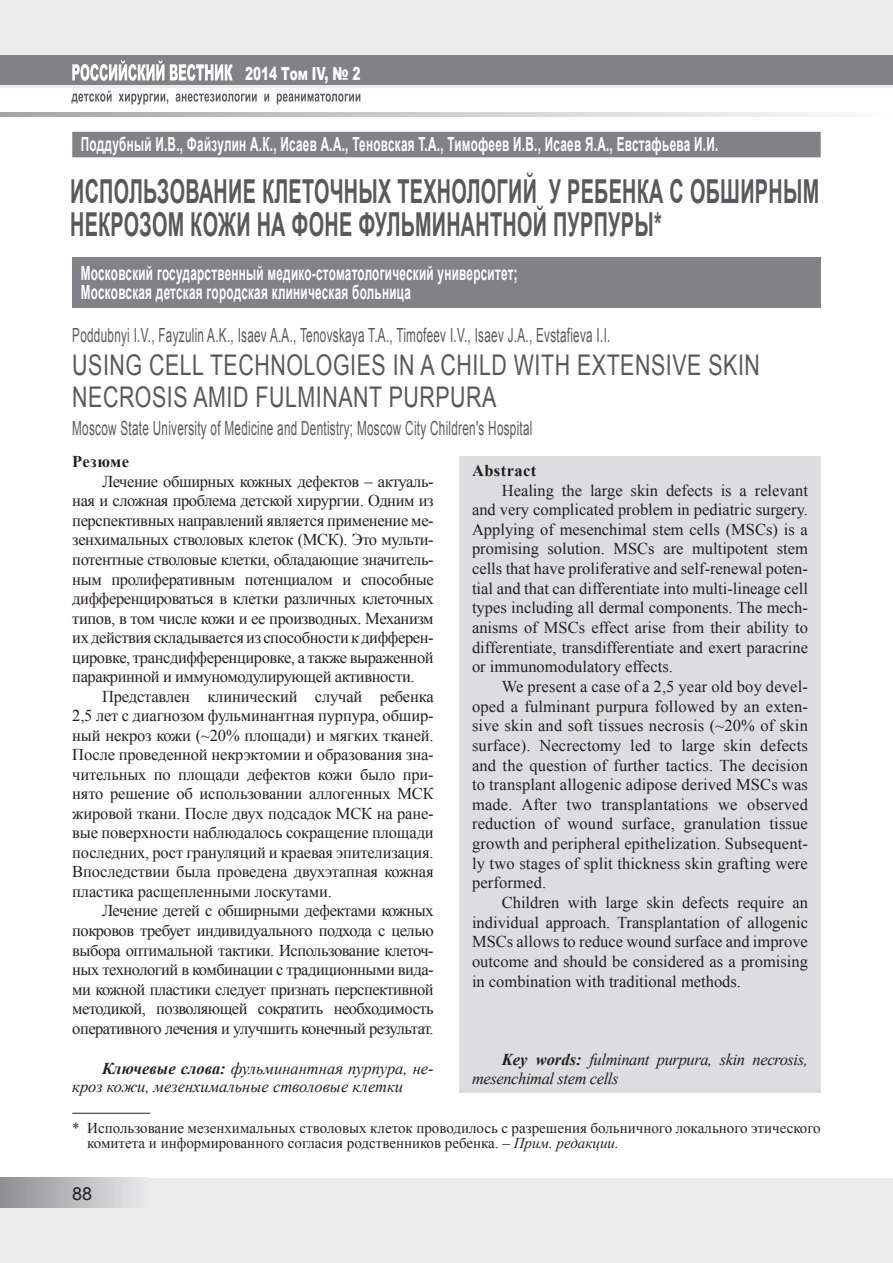
<style>
.page{position:relative;width:893px;height:1263px;background:#fff}
.page>*{position:absolute;margin:0;border:0;box-sizing:border-box;transform-origin:0 0}
.t1{font:700 33px/33px "Arial";letter-spacing:.015em;color:#58595b;scale:.6 1}
.t2{font:28.5px/32.2px "Arial";letter-spacing:.025em;color:#58595b;scale:.75 1}
.t3{font:700 19.5px/19.5px "Arial";letter-spacing:.025em;color:#fff;scale:.6 1}
.t4{font:19.5px "Arial";letter-spacing:.025em;color:#58595b;scale:.6 1}
.t5{font:900 18px "Arial";letter-spacing:-.005em;color:#fff;scale:.67 1}
.t6{font:18px "Arial";color:#231f20}
.t7{font:16.5px/19.5px "Times New Roman";color:#231f20;text-align:justify}
.t8{font:italic 16.5px/18.8px "Times New Roman";color:#231f20}
.t9{font:italic 16.5px/18.9px "Times New Roman";letter-spacing:-.02em;color:#231f20}
.t10{font:700 16.5px "Times New Roman";letter-spacing:.025em;color:#231f20}
.t11{font:15px/15px "Times New Roman";color:#231f20}
.s1{font-weight:700}
.s2{font-style:italic}
</style>
<div class="page">
<div style="left:0;top:0;width:893px;height:87px;background:#ebecec"></div>
<div style="left:0;top:1178px;width:893px;height:85px;background:#ebecec"></div>
<div style="left:0;top:55px;width:893px;height:30px;background:#808285"></div>
<div style="left:0;top:1178px;width:149px;height:30px;background:linear-gradient(to right,#8b8d90,#e9eaeb)"></div>
<svg style="left:0;top:113px;width:829px;height:4px;background:#cbcdce"></svg>
<svg style="left:71px;top:91px;width:289px;height:14px"></svg>
<svg style="left:72px;top:60px;width:161px;height:21px"></svg>
<div style="left:459px;top:456px;width:362px;height:636px;background:#dcddde"></div>
<div style="left:72px;top:257px;width:748px;height:51px;background:#808285"></div>
<div style="left:72px;top:132px;width:749px;height:25px;background:#808285"></div>
<hr style="left:72px;top:1113px;width:78px;height:1px;background:#231f20">
<p class="t5" style="left:245px;top:60px;width:173px">2014 Том IV, № 2</p>
<p class="t3" style="left:81px;top:135px;width:1064px">Поддубный И.В., Файзулин А.К., Исаев А.А., Теновская Т.А., Тимофеев И.В., Исаев Я.А., Евстафьева И.И.</p>
<h1 class="t1" style="left:70px;top:175px;width:1250px">ИСПОЛЬЗОВАНИЕ КЛЕТОЧНЫХ ТЕХНОЛОГИЙ У РЕБЕНКА С ОБШИРНЫМ<br>НЕКРОЗОМ КОЖИ НА ФОНЕ ФУЛЬМИНАНТНОЙ ПУРПУРЫ*</h1>
<p class="t3" style="left:81px;top:263px;width:730px">Московский государственный медико-стоматологический университет;<br>Московская детская городская клиническая больница</p>
<p class="t4" style="left:72px;top:325px;width:898px">Poddubnyi I.V., Fayzulin A.K., Isaev A.A., Tenovskaya T.A., Timofeev I.V., Isaev J.A., Evstafieva I.I.</p>
<h2 class="t2" style="left:72px;top:349px;width:918px">USING CELL TECHNOLOGIES IN A CHILD WITH EXTENSIVE SKIN<br>NECROSIS AMID FULMINANT PURPURA</h2>
<p class="t4" style="left:72px;top:417px;width:769px">Moscow State University of Medicine and Dentistry; Moscow City Children's Hospital</p>
<p class="t10" style="left:72px;top:453px;width:58px">Резюме</p>
<p class="t7" style="left:72px;top:472px;width:363px;text-indent:30px">Лечение обширных кожных дефектов – актуаль&shy;ная и сложная проблема детской хирургии. Одним из перспективных направлений является применение ме&shy;зенхимальных стволовых клеток (МСК). Это мульти&shy;потентные стволовые клетки, обладающие значитель&shy;ным пролиферативным потенциалом и способные дифференцироваться в клетки различных клеточных типов, в том числе кожи и ее производных. Механизм их действия складывается из способности к дифферен&shy;цировке, трансдифференцировке, а также выраженной паракринной и иммуномодулирующей активности.</p>
<p class="t7" style="left:72px;top:686px;width:363px;text-indent:30px">Представлен клинический случай ребенка 2,5 лет с диагнозом фульминантная пурпура, обшир&shy;ный некроз кожи (~20% площади) и мягких тканей.<br>После проведенной некрэктомии и образования зна&shy;чительных по площади дефектов кожи было при&shy;нято решение об использовании аллогенных МСК жировой ткани. После двух подсадок МСК на ране&shy;вые поверхности наблюдалось сокращение площади последних, рост грануляций и краевая эпителизация.<br>Впоследствии была проведена двухэтапная кожная пластика расщепленными лоскутами.</p>
<p class="t7" style="left:72px;top:901px;width:363px;text-indent:30px">Лечение детей с обширными дефектами кожных покровов требует индивидуального подхода с целью выбора оптимальной тактики. Использование клеточ&shy;ных технологий в комбинации с традиционными вида&shy;ми кожной пластики следует признать перспективной методикой, позволяющей сократить необходимость оперативного лечения и улучшить конечный результат.</p>
<p class="t8" style="left:72px;top:1059px;width:363px;text-indent:30px"><span class="s1">Ключевые слова:</span> фульминантная пурпура, не&shy;кроз кожи, мезенхимальные стволовые клетки</p>
<p class="t10" style="left:472px;top:461px;width:66px">Abstract</p>
<p class="t7" style="left:472px;top:480px;width:338px;text-indent:30px">Healing the large skin defects is a relevant and very complicated problem in pediatric surgery.<br>Applying of mesenchimal stem cells (MSCs) is a promising solution. MSCs are multipotent stem cells that have proliferative and self-renewal poten&shy;tial and that can differentiate into multi-lineage cell types including all dermal components. The mech&shy;anisms of MSCs effect arise from their ability to differentiate, transdifferentiate and exert paracrine or immunomodulatory effects.</p>
<p class="t7" style="left:472px;top:676px;width:337px;text-indent:30px">We present a case of a 2,5 year old boy devel&shy;oped a fulminant purpura followed by an exten&shy;sive skin and soft tissues necrosis (~20% of skin surface). Necrectomy led to large skin defects and the question of further tactics. The decision to transplant allogenic adipose derived MSCs was made. After two transplantations we observed reduction of wound surface, granulation tissue growth and peripheral epithelization. Subsequent&shy;ly two stages of split thickness skin grafting were performed.</p>
<p class="t7" style="left:472px;top:893px;width:337px;text-indent:30px">Children with large skin defects require an individual approach. Transplantation of allogenic MSCs allows to reduce wound surface and improve outcome and should be considered as a promising in combination with traditional methods.</p>
<p class="t9" style="left:472px;top:1050px;width:337px;text-indent:30px"><span class="s1">Key words:</span> fulminant purpura, skin necrosis, mesenchimal stem cells</p>
<p class="t11" style="left:87px;top:1120px;width:735px;text-indent:-15px">* Использование мезенхимальных стволовых клеток проводилось с разрешения больничного локального этического комитета и информированного согласия родственников ребенка. – <span class="s2">Прим. редакции.</span></p>
<p class="t6" style="left:72px;top:1183px;width:22px">88</p>
</div>
